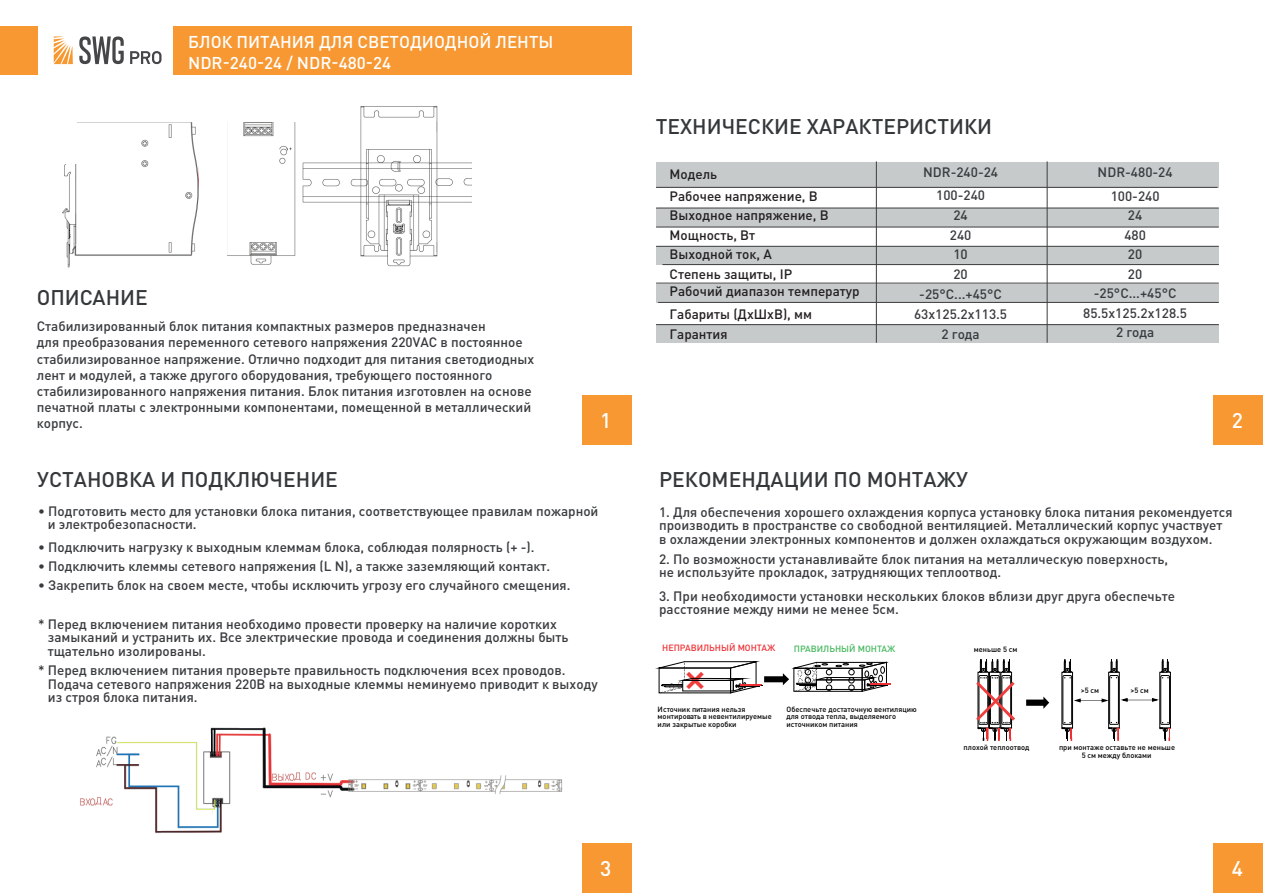
<style>
.page{position:relative;width:1263px;height:893px;background:#fff}
.page>*{position:absolute;margin:0;border:0;box-sizing:border-box;transform-origin:0 0}
.t1{font:500 41.4px "DIN Pro";color:#ee3d3d}
.t2{font:500 21px "DIN Pro";color:#34383b}
.t3{font:500 21px "DIN Pro";color:#fff}
.t4{font:500 16.95px/20.4px "DIN Pro";color:#fff}
.t5{font:500 13.5px/13.5px "DIN Pro";color:#383b3e}
.t6{font:500 13.5px/19.5px "DIN Pro";color:#231f20}
.t7{font:500 9px "DIN Pro";color:#ee3034}
.t8{font:500 9px "DIN Pro";color:#43b75c}
.t9{font:500 7.5px/7.5px "DIN Pro";color:#000001}
</style>
<div class="page">
<img style="left:80px;top:727px;width:482px;height:107px">
<div style="left:656px;top:325px;width:562px;height:18px;background:#c6cacb"></div>
<div style="left:656px;top:284px;width:562px;height:18px;background:#c6cacb"></div>
<div style="left:656px;top:246px;width:562px;height:19px;background:#c6cacb"></div>
<div style="left:656px;top:208px;width:562px;height:19px;background:#c6cacb"></div>
<div style="left:656px;top:162px;width:562px;height:25px;background:#c6cacb"></div>
<div style="left:173px;top:27px;width:458px;height:48px;background:#f79832"></div>
<div style="left:0;top:27px;width:37px;height:48px;background:#f79832"></div>
<div style="left:582px;top:396px;width:49px;height:49px;background:#f79832"></div>
<div style="left:582px;top:843px;width:49px;height:50px;background:#f79832"></div>
<div style="left:1213px;top:843px;width:50px;height:50px;background:#f79832"></div>
<div style="left:1159px;top:672px;width:12px;height:56px;background:#0e0e0e"></div>
<svg style="left:1062px;top:659px;width:108px;height:81px"></svg>
<svg style="left:1026px;top:696px;width:23px;height:13px"></svg>
<svg style="left:976px;top:659px;width:39px;height:81px"></svg>
<svg style="left:658px;top:661px;width:233px;height:32px"></svg>
<hr style="left:656px;top:227px;width:562px;height:1px;background:#3e3e3f">
<hr style="left:656px;top:208px;width:562px;height:1px;background:#3e3e3f">
<hr style="left:656px;top:246px;width:562px;height:1px;background:#3e3e3f">
<hr style="left:663px;top:264px;width:555px;height:1px;background:#3e3e3f">
<hr style="left:656px;top:283px;width:562px;height:1px;background:#3e3e3f">
<hr style="left:658px;top:302px;width:560px;height:1px;background:#3e3e3f">
<hr style="left:876px;top:162px;width:1px;height:180px;background:#3e3e3f">
<hr style="left:656px;top:324px;width:562px;height:1px;background:#3e3e3f">
<hr style="left:656px;top:187px;width:561px;height:1px;background:#3e3e3f">
<hr style="left:1047px;top:162px;width:1px;height:180px;background:#3e3e3f">
<img style="left:62px;top:106px;width:410px;height:161px">
<div style="left:68px;top:113px;width:237px;height:9px;background:#fff"></div>
<div style="left:62px;top:117px;width:14px;height:46px;background:#fff"></div>
<div style="left:202px;top:122px;width:25px;height:136px;background:#fff"></div>
<svg style="left:191px;top:253px;width:11px;height:5px"></svg>
<svg style="left:191px;top:122px;width:11px;height:62px"></svg>
<svg style="left:79px;top:36px;width:45px;height:28px"></svg>
<svg style="left:54px;top:36px;width:19px;height:28px"></svg>
<svg style="left:130px;top:51px;width:32px;height:13px"></svg>
<div style="left:1213px;top:396px;width:50px;height:49px;background:#f79832"></div>
<p class="t4" style="left:188px;top:30px;width:367px">БЛОК ПИТАНИЯ ДЛЯ СВЕТОДИОДНОЙ ЛЕНТЫ<br>NDR-240-24 / NDR-480-24</p>
<h2 class="t2" style="left:37px;top:281px;width:112px">ОПИСАНИЕ</h2>
<p class="t5" style="left:37px;top:317px;width:499px;line-height:16.2px">Стабилизированный блок питания компактных размеров предназначен<br>для преобразования переменного сетевого напряжения 220VAC в постоянное стабилизированное напряжение. Отлично подходит для питания светодиодных лент и модулей, а также другого оборудования, требующего постоянного стабилизированного напряжения питания. Блок питания изготовлен на основе печатной платы с электронными компонентами, помещенной в металлический корпус.</p>
<h2 class="t3" style="left:600px;top:403px;width:13px">1</h2>
<h2 class="t2" style="left:37px;top:462px;width:302px">УСТАНОВКА И ПОДКЛЮЧЕНИЕ</h2>
<p class="t5" style="left:48px;top:503px;width:552px;text-indent:-10px">• Подготовить место для установки блока питания, соответствующее правилам пожарной и электробезопасности.</p>
<p class="t5" style="left:38px;top:538px;width:498px">• Подключить нагрузку к выходным клеммам блока, соблюдая полярность (+ -).</p>
<p class="t5" style="left:38px;top:558px;width:514px">• Подключить клеммы сетевого напряжения (L N), а также заземляющий контакт.</p>
<p class="t5" style="left:38px;top:577px;width:534px">• Закрепить блок на своем месте, чтобы исключить угрозу его случайного смещения.</p>
<p class="t5" style="left:48px;top:616px;width:522px;text-indent:-10px">* Перед включением питания необходимо провести проверку на наличие коротких замыканий и устранить их. Все электрические провода и соединения должны быть тщательно изолированы.</p>
<p class="t5" style="left:48px;top:662px;width:551px;text-indent:-10px">* Перед включением питания проверьте правильность подключения всех проводов.<br>Подача сетевого напряжения 220В на выходные клеммы неминуемо приводит к выходу из строя блока питания.</p>
<h2 class="t2" style="left:656px;top:109px;width:338px">ТЕХНИЧЕСКИЕ ХАРАКТЕРИСТИКИ</h2>
<p class="t6" style="left:669px;top:162px;width:150px;line-height:21.5px">Модель<br>Рабочее напряжение, В</p>
<p class="t6" style="left:669px;top:204px;width:161px">Выходное напряжение, В<br>Мощность, Вт<br>Выходной ток, А<br>Степень защиты, IP</p>
<p class="t6" style="left:669px;top:278px;width:192px;line-height:23.1px">Рабочий диапазон температур<br>Габариты (ДхШхВ), мм</p>
<p class="t6" style="left:669px;top:322px;width:60px">Гарантия</p>
<p class="t5" style="left:923px;top:164px;width:77px">NDR-240-24</p>
<p class="t5" style="left:1097px;top:164px;width:77px">NDR-480-24</p>
<p class="t5" style="left:914px;top:184px;width:95px;line-height:19.8px;text-align:center">100-240<br>24<br>240<br>10<br>20 -25°С...+45°С<br>63х125.2х113.5<br>2 года</p>
<p class="t5" style="left:1083px;top:185px;width:105px;line-height:19.5px;text-align:center">100-240<br>24<br>480<br>20<br>20<br>-25°С...+45°С<br>85.5х125.2х128.5<br>2 года</p>
<h2 class="t2" style="left:659px;top:462px;width:310px">РЕКОМЕНДАЦИИ ПО МОНТАЖУ</h2>
<h2 class="t3" style="left:1232px;top:403px;width:13px">2</h2>
<p class="t5" style="left:659px;top:503px;width:575px">1. Для обеспечения хорошего охлаждения корпуса установку блока питания рекомендуется производить в пространстве со свободной вентиляцией. Металлический корпус участвует в охлаждении электронных компонентов и должен охлаждаться окружающим воздухом.</p>
<p class="t5" style="left:659px;top:551px;width:511px">2. По возможности устанавливайте блок питания на металлическую поверхность, не используйте прокладок, затрудняющих теплоотвод.</p>
<p class="t5" style="left:659px;top:588px;width:517px">3. При необходимости установки нескольких блоков вблизи друг друга обеспечьте расстояние между ними не менее 5см.</p>
<p class="t7" style="left:662px;top:641px;width:115px">НЕПРАВИЛЬНЫЙ МОНТАЖ</p>
<p class="t8" style="left:794px;top:641px;width:103px">ПРАВИЛЬНЫЙ МОНТАЖ</p>
<h1 class="t1" style="left:684px;top:643px;width:24px">×</h1>
<p class="t9" style="left:658px;top:704px;width:116px">Источник питания нельзя монтировать в невентилируемые или закрытые коробки</p>
<p class="t9" style="left:786px;top:704px;width:132px">Обеспечьте достаточную вентиляцию для отвода тепла, выделяемого источником питания</p>
<p class="t9" style="left:974px;top:644px;width:45px">меньше 5 см</p>
<p class="t9" style="left:1081px;top:685px;width:20px">&gt;5 см</p>
<p class="t9" style="left:1130px;top:685px;width:20px">&gt;5 см</p>
<p class="t9" style="left:963px;top:743px;width:67px">плохой теплоотвод</p>
<p class="t9" style="left:1059px;top:743px;width:117px;text-align:center">при монтаже оставьте не меньше<br>5 см между блоками</p>
<h2 class="t3" style="left:600px;top:851px;width:13px">3</h2>
<h2 class="t3" style="left:1232px;top:851px;width:13px">4</h2>
</div>
